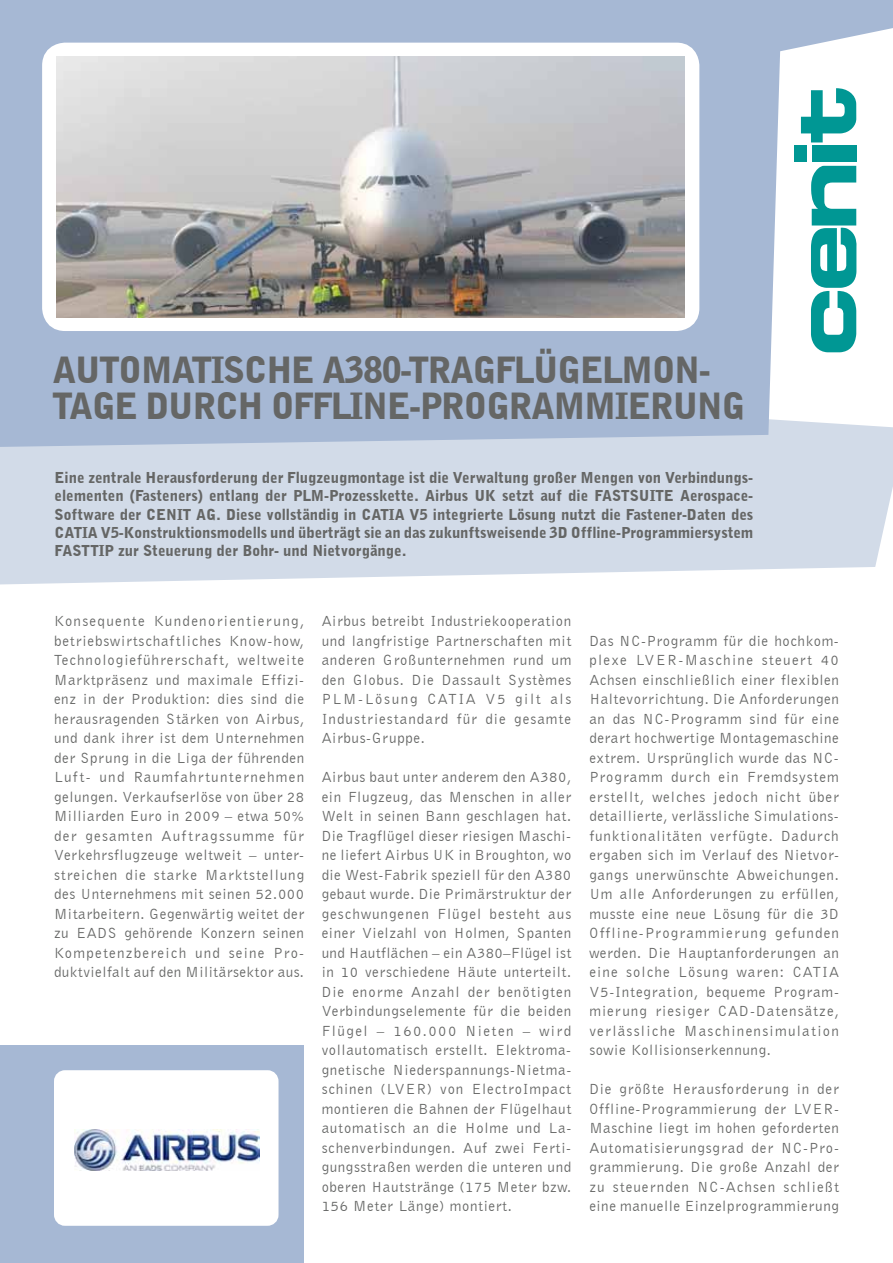
<style>
.page{position:relative;width:893px;height:1263px;background:#fff}
.page>*{position:absolute;margin:0;border:0;box-sizing:border-box;transform-origin:0 0}
.t1{font:900 36px/36px "Bell Gothic BT";letter-spacing:-.04em;color:#656665}
.t2{font:15px/19.5px "Bell Gothic BT";letter-spacing:.04em;color:#656665;text-align:justify}
.t3{font:900 15px/18.3px "Bell Gothic BT";color:#656665}
</style>
<div class="page">
<svg style="left:0;top:420px;width:893px;height:164px;background:#d5dde9"></svg>
<svg style="left:0;top:201px;width:780px;height:246px;background:#abbbd5"></svg>
<svg style="left:0;top:0;width:893px;height:201px;fill:#a6b8d4"></svg>
<div style="left:794px;top:145px;width:12px;height:16px;background:#009794"></div>
<div style="left:812px;top:145px;width:44px;height:16px;background:#009794"></div>
<svg style="left:811px;top:166px;width:45px;height:186px"></svg>
<svg style="left:801px;top:88px;width:55px;height:54px"></svg>
<div style="left:0;top:1045px;width:304px;height:218px;background:#a6b8d4"></div>
<div style="left:42px;top:43px;width:657px;height:288px;border:12px solid #fff;border-radius:17px"></div>
<div style="left:59px;top:1075px;width:215px;height:146px;background:#fff;border-radius:7px"></div>
<img style="left:74px;top:1129px;width:185px;height:41px">
<div style="left:54px;top:1070px;width:225px;height:156px;border:9px solid #fff;border-radius:7px"></div>
<img style="left:57px;top:56px;width:628px;height:261px">
<h1 class="t1" style="left:52px;top:351px;width:694px">Automatische A380-Tragflügelmon&shy;tage durch O ffline-Programmierung</h1>
<p class="t3" style="left:55px;top:468px;width:700px">Eine zentrale Herausforderung der Flugzeugmontage ist die Verwaltung großer M engen von Verbindungs&shy;elementen (Fasteners) entlang der PLM -Prozesskette. Airbus U K setzt auf die FASTSUITE</p>
<p class="t3" style="left:680px;top:487px;width:75px">Aerospace-</p>
<p class="t3" style="left:55px;top:505px;width:700px;text-align:justify;text-indent:142px">AG . D iese vollständig in CATIA V5 integrierte Lösung nutzt die Fastener-Daten des CATIA V5-Konstruktionsmodells und überträgt sie an das zukunftsweisende 3D Offline-Programmiersystem FASTTI</p>
<p class="t3" style="left:55px;top:505px;width:102px">Software der CENIT</p>
<p class="t3" style="left:105px;top:542px;width:304px">P zur Steuerung der Bohr- und N ietvorgänge.</p>
<p class="t2" style="left:54px;top:611px;width:252px">Konsequente Kundenorientierung, betriebswirtschaftliches Know-how, Technologieführerschaft, weltweite Marktpräsenz und maximale Effizi&shy;enz in der Produktion: dies sind die herausragenden Stärken von Airbus, und dank ihrer ist dem Unternehmen der Sprung in die Liga der führenden Luft- und Raumfahrtunternehmen gelungen. Verkaufserlöse von über 28<br>Milliarden Euro in 2009 – etwa 50% der gesamten Auftragssumme für Verkehrsflugzeuge weltweit – unter&shy;streichen die starke Marktstellung des Unternehmens mit seinen 52.000<br>Mitarbeitern. Gegenwärtig weitet der zu EADS gehörende Konzern seinen Kompetenzbereich und seine Pro&shy;duktvielfalt auf den Militärsektor aus.</p>
<p class="t2" style="left:322px;top:611px;width:251px">Airbus betreibt Industriekooperation und langfristige Partnerschaften mit anderen Großunternehmen rund um den Globus. Die Dassault Systèmes PLM-Lösung CATIA V5 gilt als Industriestandard für die gesamte Airbus-Gruppe.</p>
<p class="t2" style="left:322px;top:767px;width:251px">Airbus baut unter anderem den A380, ein Flugzeug, das Menschen in aller Welt in seinen Bann geschlagen hat.<br>Die Tragflügel dieser riesigen Maschi&shy;ne liefert Airbus UK in Broughton, wo die West-Fabrik speziell für den A380 gebaut wurde. Die Primärstruktur der geschwungenen Flügel besteht aus einer Vielzahl von Holmen, Spanten und Hautflächen – ein A380–Flügel ist in 10 verschiedene Häute unterteilt.<br>Die enorme Anzahl der benötigten Verbindungselemente für die beiden Flügel – 160.000 Nieten – wird vollautomatisch erstellt. Elektroma&shy;gnetische Niederspannungs-Nietma&shy;schinen (LVER) von ElectroImpact montieren die Bahnen der Flügelhaut automatisch an die Holme und La&shy;schenverbindungen. Auf zwei Ferti&shy;gungsstraßen werden die unteren und oberen Hautstränge (175 Meter bzw.<br>156 Meter Länge) montiert.</p>
<p class="t2" style="left:589px;top:630px;width:251px">Das NC-Programm für die hochkom&shy;plexe LVER-Maschine steuert 40<br>Achsen einschließlich einer flexiblen Haltevorrichtung. Die Anforderungen an das NC-Programm sind für eine derart hochwertige Montagemaschine extrem. Ursprünglich wurde das NC-Programm durch ein Fremdsystem erstellt, welches jedoch nicht über detaillierte, verlässliche Simulations&shy;funktionalitäten verfügte. Dadurch ergaben sich im Verlauf des Nietvor&shy;gangs unerwünschte Abweichungen.<br>Um alle Anforderungen zu erfüllen, musste eine neue Lösung für die 3D Offline-Programmierung gefunden werden. Die Hauptanforderungen an eine solche Lösung waren: CATIA V5-Integration, bequeme Program&shy;mierung riesiger CAD-Datensätze, verlässliche Maschinensimulation sowie Kollisionserkennung.</p>
<p class="t2" style="left:589px;top:1079px;width:251px">Die größte Herausforderung in der Offline-Programmierung der LVER-Maschine liegt im hohen geforderten Automatisierungsgrad der NC-Pro&shy;grammierung. Die große Anzahl der zu steuernden NC-Achsen schließt eine manuelle Einzelprogrammierung</p>
</div>
